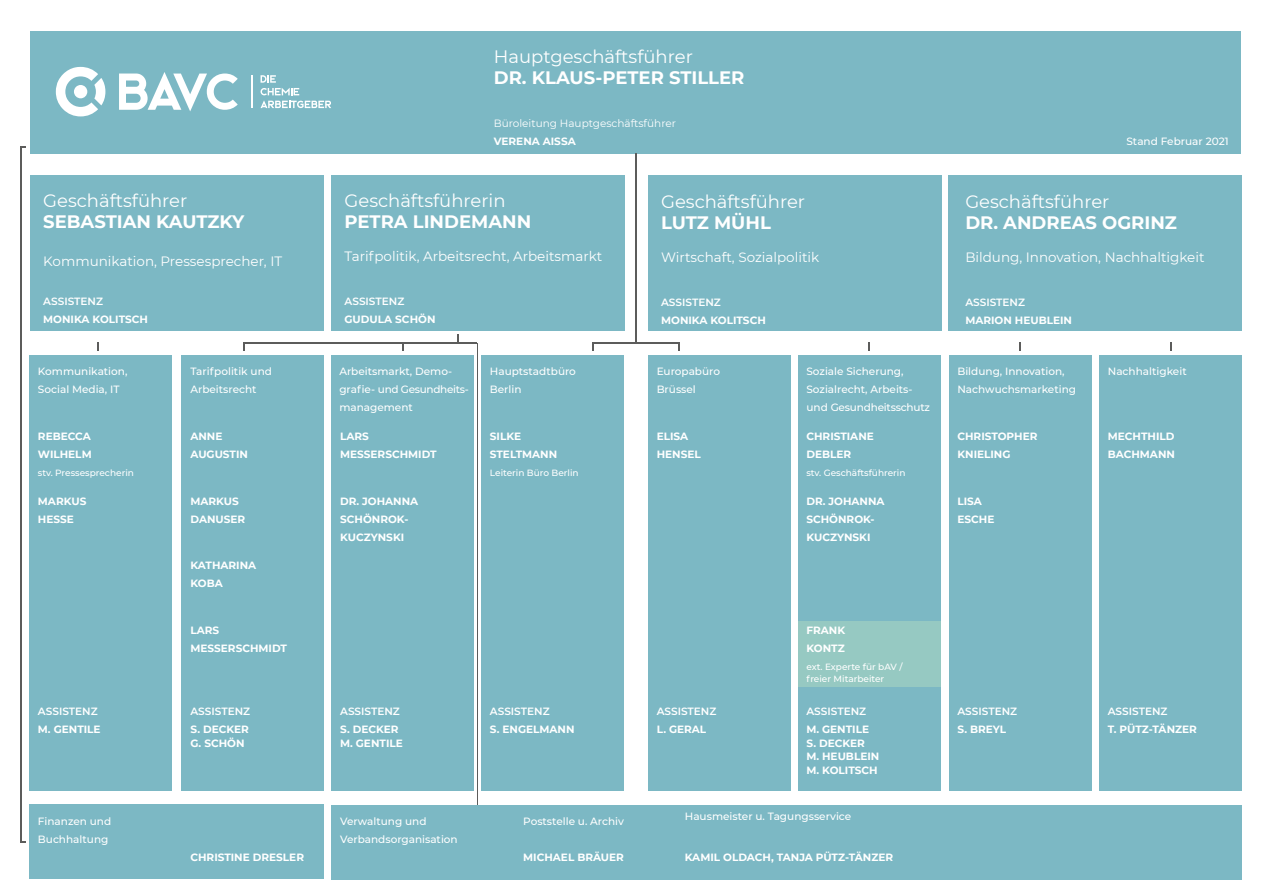
<style>
.page{position:relative;width:1263px;height:893px;background:#fff}
.page>*{position:absolute;margin:0;border:0;box-sizing:border-box;transform-origin:0 0}
.t1{font:18px "Montserrat";color:#fff}
.t2{font:700 18px "Montserrat";color:#fff}
.t3{font:13.5px "Montserrat";color:#fff}
.t4{font:700 10.5px/18px "Montserrat";color:#fff}
.t5{font:500 10.5px/18px "Montserrat";color:#fff}
.t6{font:600 10.5px "Montserrat";color:#fff}
.t7{font:10.5px "Montserrat";color:#fff}
.t8{font:500 9px/12px "Montserrat";color:#fff}
</style>
<div class="page">
<hr style="left:20px;top:146px;width:1px;height:696px;background:#5c5c5b">
<hr style="left:477px;top:343px;width:1px;height:472px;background:#5c5c5b">
<div style="left:29px;top:804px;width:295px;height:75px;background:#7cb8c4"></div>
<div style="left:331px;top:805px;width:911px;height:74px;background:#7cb8c4"></div>
<div style="left:30px;top:31px;width:1211px;height:122px;background:#7cb8c4"></div>
<div style="left:30px;top:175px;width:294px;height:156px;background:#7cb8c4"></div>
<div style="left:331px;top:175px;width:294px;height:156px;background:#7cb8c4"></div>
<div style="left:648px;top:175px;width:293px;height:156px;background:#7cb8c4"></div>
<div style="left:948px;top:175px;width:294px;height:156px;background:#7cb8c4"></div>
<div style="left:29px;top:355px;width:142px;height:436px;background:#7cb8c4"></div>
<div style="left:182px;top:355px;width:142px;height:436px;background:#7cb8c4"></div>
<div style="left:331px;top:355px;width:143px;height:436px;background:#7cb8c4"></div>
<div style="left:481px;top:355px;width:143px;height:436px;background:#7cb8c4"></div>
<div style="left:648px;top:355px;width:142px;height:436px;background:#7cb8c4"></div>
<div style="left:798px;top:355px;width:143px;height:436px;background:#7cb8c4"></div>
<div style="left:949px;top:355px;width:142px;height:436px;background:#7cb8c4"></div>
<div style="left:1099px;top:355px;width:143px;height:436px;background:#7cb8c4"></div>
<div style="left:798px;top:621px;width:143px;height:66px;background:#96c9c2"></div>
<hr style="left:635px;top:153px;width:1px;height:191px;background:#5c5c5b">
<hr style="left:593px;top:343px;width:86px;height:1px;background:#5c5c5b">
<hr style="left:243px;top:343px;width:234px;height:1px;background:#5c5c5b">
<svg style="left:243px;top:344px;width:2px;height:7px"></svg>
<svg style="left:119px;top:72px;width:119px;height:39px"></svg>
<hr style="left:251px;top:75px;width:1px;height:33px;background:#fff">
<svg style="left:56px;top:67px;width:49px;height:49px"></svg>
<svg style="left:261px;top:75px;width:70px;height:33px"></svg>
<h1 class="t1" style="left:43px;top:188px;width:146px">Geschäftsführer</h1>
<h1 class="t2" style="left:43px;top:209px;width:202px">SEBASTIAN KAUTZKY</h1>
<p class="t3" style="left:43px;top:252px;width:240px">Kommunikation, Pressesprecher, IT</p>
<p class="t6" style="left:43px;top:294px;width:61px">ASSISTENZ</p>
<p class="t4" style="left:43px;top:310px;width:106px">MONIKA KOLITSCH</p>
<h1 class="t1" style="left:494px;top:44px;width:201px">Hauptgeschäftsführer</h1>
<h1 class="t2" style="left:494px;top:65px;width:252px">DR. KLAUS-PETER STILLER</h1>
<p class="t7" style="left:494px;top:116px;width:184px">Büroleitung Hauptgeschäftsführer</p>
<p class="t4" style="left:494px;top:132px;width:83px">VERENA AISSA</p>
<h1 class="t1" style="left:345px;top:188px;width:162px">Geschäftsführerin</h1>
<h1 class="t2" style="left:345px;top:209px;width:188px">PETRA LINDEMANN</h1>
<p class="t3" style="left:345px;top:247px;width:259px">Tarifpolitik, Arbeitsrecht, Arbeitsmarkt</p>
<p class="t6" style="left:345px;top:294px;width:61px">ASSISTENZ</p>
<p class="t4" style="left:345px;top:310px;width:92px">GUDULA SCHÖN</p>
<h1 class="t1" style="left:661px;top:189px;width:146px">Geschäftsführer</h1>
<h1 class="t2" style="left:661px;top:210px;width:111px">LUTZ MÜHL</h1>
<p class="t3" style="left:661px;top:248px;width:160px">Wirtschaft, Sozialpolitik</p>
<p class="t6" style="left:661px;top:295px;width:61px">ASSISTENZ</p>
<p class="t4" style="left:661px;top:311px;width:106px">MONIKA KOLITSCH</p>
<p class="t5" style="left:1126px;top:132px;width:104px">Stand Februar 2021</p>
<h1 class="t1" style="left:965px;top:189px;width:146px">Geschäftsführer</h1>
<h1 class="t2" style="left:965px;top:210px;width:213px">DR. ANDREAS OGRINZ</h1>
<p class="t3" style="left:965px;top:248px;width:241px">Bildung, Innovation, Nachhaltigkeit</p>
<p class="t6" style="left:965px;top:295px;width:61px">ASSISTENZ</p>
<p class="t4" style="left:965px;top:311px;width:108px">MARION HEUBLEIN</p>
<p class="t5" style="left:38px;top:362px;width:91px">Kommunikation,<br>Social Media, IT</p>
<p class="t5" style="left:190px;top:362px;width:83px">Tarifpolitik und<br>Arbeitsrecht</p>
<p class="t5" style="left:339px;top:362px;width:131px">Arbeitsmarkt, Demo&shy;grafie- und Gesundheits&shy;management</p>
<p class="t5" style="left:806px;top:362px;width:125px">Soziale Sicherung,<br>Sozialrecht, Arbeits&shy;und Gesundheitsschutz</p>
<p class="t5" style="left:957px;top:362px;width:120px">Bildung, Innovation,<br>Nachwuchsmarketing</p>
<p class="t5" style="left:490px;top:362px;width:88px">Hauptstadtbüro</p>
<p class="t5" style="left:1108px;top:362px;width:80px">Nachhaltigkeit</p>
<p class="t5" style="left:490px;top:380px;width:33px">Berlin</p>
<p class="t5" style="left:657px;top:362px;width:65px">Europabüro<br>Brüssel</p>
<p class="t4" style="left:38px;top:427px;width:55px">REBECCA<br>WILHELM</p>
<p class="t8" style="left:38px;top:467px;width:98px">stv. Pressesprecherin</p>
<p class="t4" style="left:190px;top:427px;width:59px">ANNE<br>AUGUSTIN</p>
<p class="t4" style="left:657px;top:427px;width:46px">ELISA<br>HENSEL</p>
<p class="t4" style="left:340px;top:427px;width:98px">LARS<br>MESSERSCHMIDT</p>
<p class="t4" style="left:957px;top:427px;width:82px">CHRISTOPHER<br>KNIELING</p>
<p class="t4" style="left:490px;top:427px;width:69px">SILKE<br>STELTMANN</p>
<p class="t8" style="left:490px;top:467px;width:90px">Leiterin Büro Berlin</p>
<p class="t4" style="left:806px;top:427px;width:69px">CHRISTIANE<br>DEBLER</p>
<p class="t8" style="left:806px;top:467px;width:101px">stv. Geschäftsführerin</p>
<p class="t4" style="left:1108px;top:427px;width:69px">MECHTHILD<br>BACHMANN</p>
<p class="t4" style="left:38px;top:492px;width:50px">MARKUS<br>HESSE</p>
<p class="t4" style="left:190px;top:492px;width:56px">MARKUS<br>DANUSER</p>
<p class="t4" style="left:340px;top:492px;width:80px">DR. JOHANNA<br>SCHÖNROK-<br>KUCZYNSKI</p>
<p class="t4" style="left:957px;top:492px;width:38px">LISA<br>ESCHE</p>
<p class="t4" style="left:806px;top:492px;width:80px">DR. JOHANNA<br>SCHÖNROK-<br>KUCZYNSKI</p>
<p class="t4" style="left:190px;top:556px;width:67px">KATHARINA<br>KOBA</p>
<p class="t4" style="left:190px;top:620px;width:98px">LARS<br>MESSERSCHMIDT</p>
<p class="t4" style="left:806px;top:620px;width:40px">FRANK<br>KONTZ</p>
<p class="t8" style="left:806px;top:660px;width:98px">ext. Experte für bAV / freier Mitarbeiter</p>
<p class="t6" style="left:38px;top:704px;width:61px">ASSISTENZ</p>
<p class="t4" style="left:38px;top:720px;width:64px">M. GENTILE</p>
<p class="t6" style="left:190px;top:704px;width:61px">ASSISTENZ</p>
<p class="t4" style="left:190px;top:722px;width:60px;line-height:13.5px">S. DECKER<br>G. SCHÖN</p>
<p class="t6" style="left:340px;top:704px;width:61px">ASSISTENZ</p>
<p class="t4" style="left:340px;top:722px;width:64px;line-height:13.5px">S. DECKER<br>M. GENTILE</p>
<p class="t6" style="left:490px;top:704px;width:61px">ASSISTENZ</p>
<p class="t4" style="left:490px;top:720px;width:86px">S. ENGELMANN</p>
<p class="t6" style="left:657px;top:704px;width:61px">ASSISTENZ</p>
<p class="t4" style="left:657px;top:720px;width:51px">L. GERAL</p>
<p class="t6" style="left:806px;top:704px;width:61px">ASSISTENZ</p>
<p class="t4" style="left:806px;top:722px;width:74px;line-height:13.5px">M. GENTILE<br>S. DECKER<br>M. HEUBLEIN<br>M. KOLITSCH</p>
<p class="t6" style="left:957px;top:704px;width:61px">ASSISTENZ</p>
<p class="t4" style="left:957px;top:720px;width:50px">S. BREYL</p>
<p class="t6" style="left:1108px;top:704px;width:61px">ASSISTENZ</p>
<p class="t4" style="left:1108px;top:720px;width:91px">T. PÜTZ-TÄNZER</p>
<p class="t5" style="left:38px;top:812px;width:75px">Finanzen und<br>Buchhaltung</p>
<p class="t5" style="left:340px;top:812px;width:119px">Verwaltung und<br>Verbandsorganisation</p>
<p class="t5" style="left:523px;top:812px;width:102px">Poststelle u. Archiv</p>
<p class="t5" style="left:685px;top:807px;width:168px">Hausmeister u. Tagungsservice</p>
<p class="t4" style="left:190px;top:848px;width:115px">CHRISTINE DRESLER</p>
<p class="t4" style="left:523px;top:848px;width:102px">MICHAEL BRÄUER</p>
<p class="t4" style="left:685px;top:848px;width:210px">KAMIL OLDACH, TANJA PÜTZ-TÄNZER</p>
</div>
